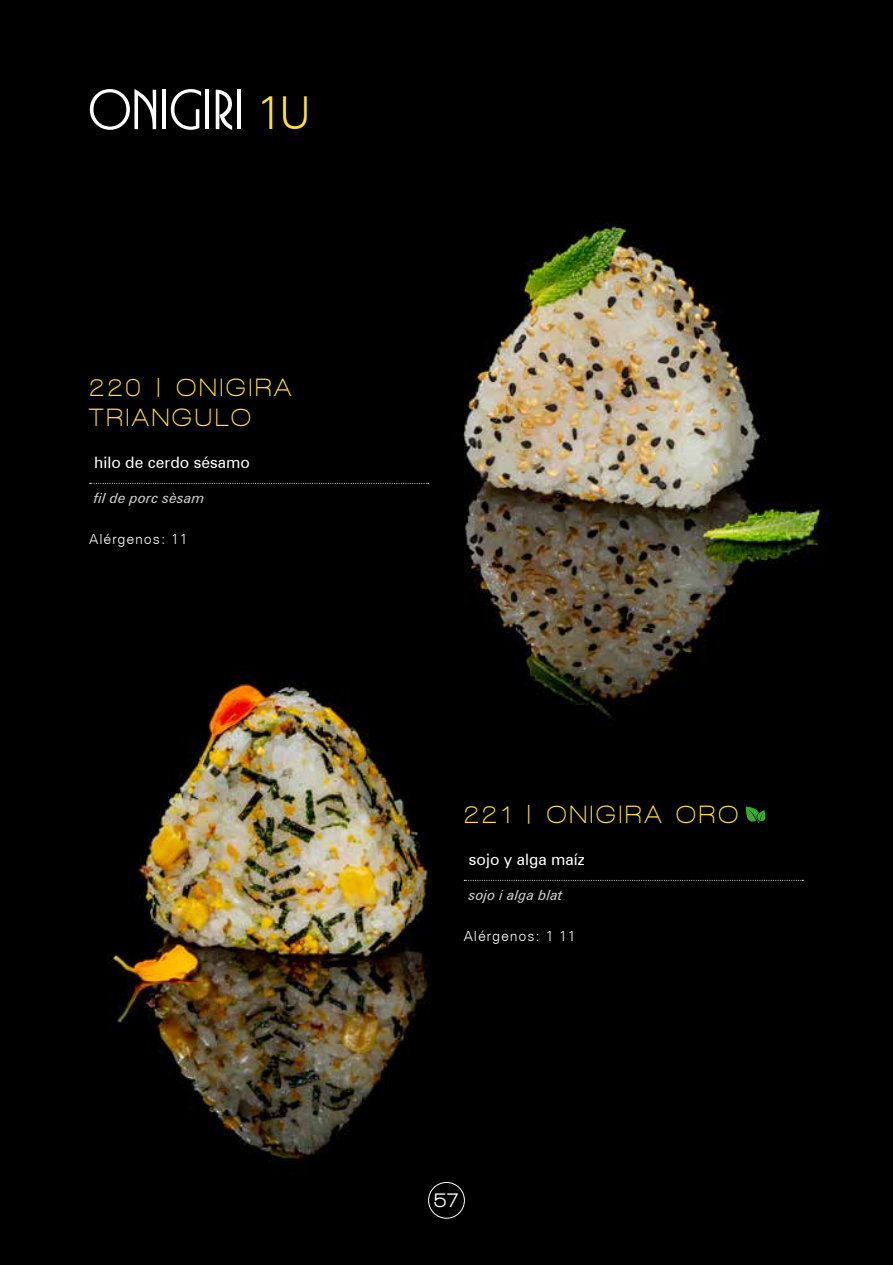
<style>
.page{position:relative;width:893px;height:1265px;background:#000}
.page>*{position:absolute;margin:0;border:0;box-sizing:border-box;transform-origin:0 0}
.t1{font:500 52.5px "Busorama IT Cby BT";color:#fff}
.t2{font:700 25.55px/29.8px "Walkway Expand";letter-spacing:.15em;color:#ffdf43;scale:.75 1}
.t3{font:800 21px "Walkway";color:#fff}
.t4{font:15.75px "Zurich BT";color:#fff}
.t5{font:italic 14px "Zurich BT";color:#d0d0d0}
.t6{font:300 14px "Zurich BT";letter-spacing:.06em;color:#fff}
.s1{font-family:"Zurich BT";font-weight:300;font-size:45.5px;color:#ffdf43}
</style>
<div class="page">
<img style="left:463px;top:222px;width:364px;height:496px">
<svg style="left:90px;top:483px;width:339px;height:1px"></svg>
<svg style="left:464px;top:880px;width:339px;height:1px"></svg>
<svg style="left:746px;top:806px;width:19px;height:17px"></svg>
<img style="left:108px;top:677px;width:334px;height:542px">
<div style="left:428px;top:1182px;width:37px;height:37px;border:1px solid #fff;border-radius:50%"></div>
<h1 class="t1" style="left:88px;top:79px;width:224px">ONIGIRI <span class="s1">1U</span></h1>
<p class="t2" style="left:89px;top:373px;width:271px">220 | ONIGIRA<br>TRIANGULO</p>
<p class="t4" style="left:94px;top:452px;width:157px">hilo de cerdo sésamo</p>
<p class="t5" style="left:94px;top:488px;width:112px">fil de porc sèsam</p>
<p class="t6" style="left:89px;top:530px;width:100px">Alérgenos: 11</p>
<p class="t2" style="left:464px;top:799px;width:367px">221 | ONIGIRA ORO</p>
<p class="t4" style="left:469px;top:849px;width:117px">sojo y alga maíz</p>
<p class="t5" style="left:469px;top:885px;width:95px">sojo i alga blat</p>
<p class="t6" style="left:464px;top:927px;width:113px">Alérgenos: 1 11</p>
<p class="t3" style="left:434px;top:1188px;width:26px">57</p>
</div>
